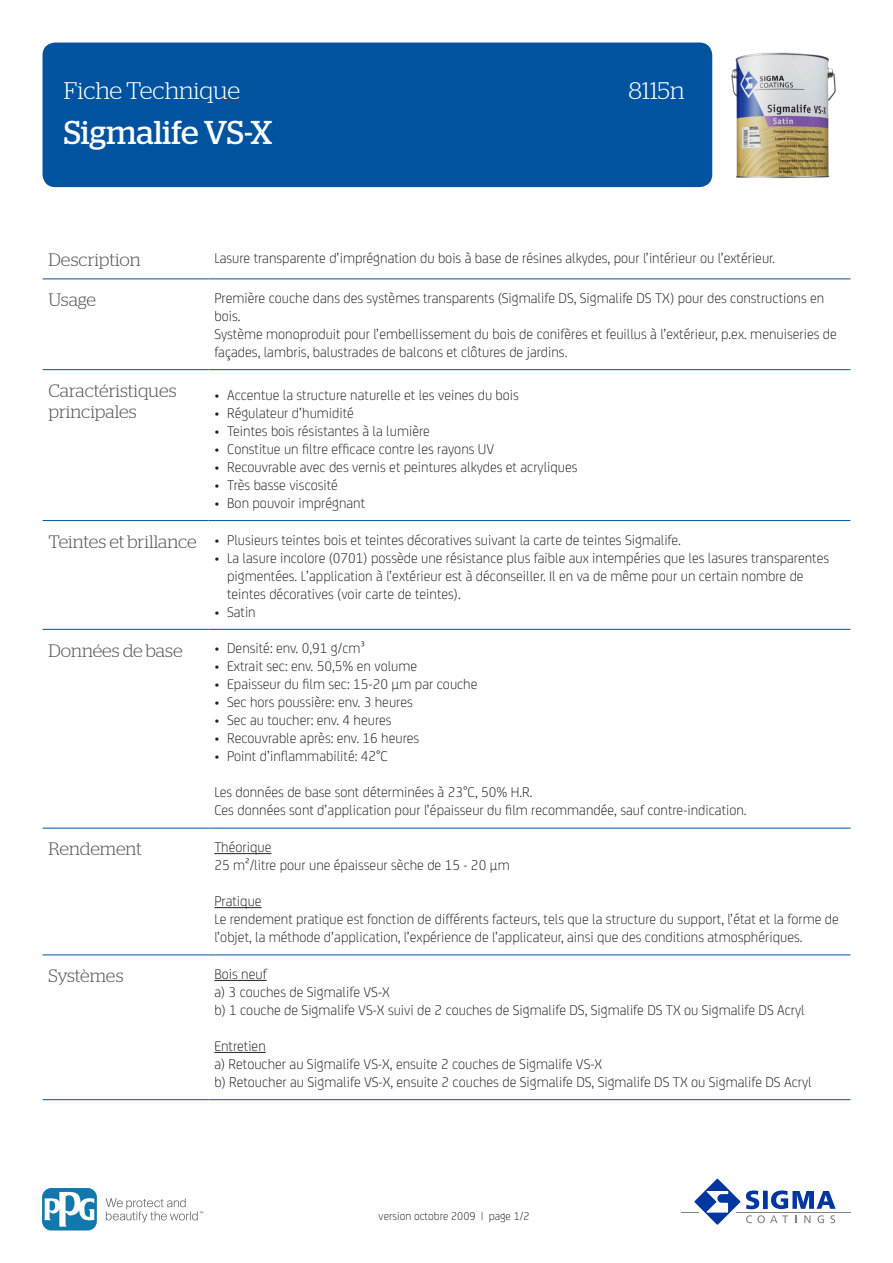
<style>
.page{position:relative;width:893px;height:1263px;background:#fff}
.page>*{position:absolute;margin:0;border:0;box-sizing:border-box;transform-origin:0 0}
.t1{font:33px "Stag";color:#fff}
.RH1{font:300 24px "Stag";color:#fff}
.KOP{font:300 18px/21.6px "Stag";color:#57585a}
.BODY{font:300 15px/18px "FS Joey";color:#231f20}
.t2{font:300 12px "FS Joey";color:#231f20}
</style>
<div class="page">
<div style="left:43px;top:43px;width:669px;height:144px;background:#0153a0;border-radius:13px"></div>
<hr style="left:681px;top:1211px;width:169px;height:1px;background:#808285">
<svg style="left:689px;top:1178px;width:147px;height:47px"></svg>
<svg style="left:106px;top:1198px;width:97px;height:24px"></svg>
<svg style="left:43px;top:1188px;width:54px;height:42px"></svg>
<svg style="left:45px;top:1191px;width:49px;height:35px"></svg>
<hr style="left:43px;top:278px;width:165px;height:1px;background:#0153a0">
<hr style="left:208px;top:278px;width:642px;height:1px;background:#0153a0">
<hr style="left:43px;top:369px;width:165px;height:1px;background:#0153a0">
<hr style="left:208px;top:369px;width:642px;height:1px;background:#0153a0">
<hr style="left:43px;top:520px;width:165px;height:1px;background:#0153a0">
<hr style="left:208px;top:520px;width:642px;height:1px;background:#0153a0">
<hr style="left:43px;top:629px;width:165px;height:1px;background:#0153a0">
<hr style="left:208px;top:629px;width:642px;height:1px;background:#0153a0">
<hr style="left:43px;top:828px;width:165px;height:1px;background:#0153a0">
<hr style="left:208px;top:828px;width:642px;height:1px;background:#0153a0">
<hr style="left:43px;top:954px;width:165px;height:1px;background:#0153a0">
<hr style="left:208px;top:954px;width:642px;height:1px;background:#0153a0">
<hr style="left:43px;top:1099px;width:165px;height:1px;background:#0153a0">
<hr style="left:208px;top:1099px;width:642px;height:1px;background:#0153a0">
<hr style="left:214px;top:853px;width:57px;height:1px;background:#231f20">
<hr style="left:214px;top:907px;width:48px;height:1px;background:#231f20">
<hr style="left:214px;top:980px;width:53px;height:1px;background:#231f20">
<hr style="left:214px;top:1052px;width:52px;height:1px;background:#231f20">
<img style="left:731px;top:52px;width:105px;height:127px">
<p class="RH1" style="left:64px;top:77px;width:178px">Fiche Technique</p>
<p class="RH1" style="left:628px;top:77px;width:58px">8115n</p>
<p class="t1" style="left:64px;top:114px;width:210px">Sigmalife VS-X</p>
<p class="KOP" style="left:49px;top:249px;width:94px">Description</p>
<p class="BODY" style="left:214px;top:248px;width:562px">Lasure transparente d’imprégnation du bois à base de résines alkydes, pour l’intérieur ou l’extérieur.</p>
<p class="KOP" style="left:49px;top:289px;width:49px">Usage</p>
<p class="BODY" style="left:214px;top:288px;width:624px">Première couche dans des systèmes transparents (Sigmalife DS, Sigmalife DS TX) pour des constructions en bois.<br>Système monoproduit pour l’embellissement du bois de conifères et feuillus à l’extérieur, p.ex. menuiseries de façades, lambris, balustrades de balcons et clôtures de jardins.</p>
<p class="KOP" style="left:49px;top:379px;width:130px">Caractéristiques principales</p>
<p class="BODY" style="left:214px;top:385px;width:306px">• Accentue la structure naturelle et les veines du bois</p>
<p class="BODY" style="left:214px;top:403px;width:141px">• Régulateur d’humidité</p>
<p class="BODY" style="left:214px;top:421px;width:217px">• Teintes bois résistantes à la lumière</p>
<p class="BODY" style="left:214px;top:439px;width:281px">• Constitue un filtre efficace contre les rayons UV</p>
<p class="BODY" style="left:214px;top:457px;width:365px">• Recouvrable avec des vernis et peintures alkydes et acryliques</p>
<p class="BODY" style="left:214px;top:475px;width:125px">• Très basse viscosité</p>
<p class="BODY" style="left:214px;top:493px;width:152px">• Bon pouvoir imprégnant</p>
<p class="KOP" style="left:49px;top:530px;width:150px">Teintes et brillance</p>
<p class="BODY" style="left:214px;top:530px;width:468px">• Plusieurs teintes bois et teintes décoratives suivant la carte de teintes Sigmalife.</p>
<p class="BODY" style="left:227px;top:548px;width:604px;text-indent:-13px">• La lasure incolore (0701) possède une résistance plus faible aux intempéries que les lasures transparentes pigmentées. L’application à l’extérieur est à déconseiller. Il en va de même pour un certain nombre de teintes décoratives (voir carte de teintes).</p>
<p class="BODY" style="left:214px;top:602px;width:43px">• Satin</p>
<p class="KOP" style="left:49px;top:639px;width:136px">Données de base</p>
<p class="BODY" style="left:214px;top:638px;width:152px">• Densité: env. 0,91 g/cm³</p>
<p class="BODY" style="left:214px;top:656px;width:204px">• Extrait sec: env. 50,5% en volume</p>
<p class="BODY" style="left:214px;top:674px;width:265px">• Epaisseur du film sec: 15-20 µm par couche</p>
<p class="BODY" style="left:214px;top:692px;width:200px">• Sec hors poussière: env. 3 heures</p>
<p class="BODY" style="left:214px;top:710px;width:179px">• Sec au toucher: env. 4 heures</p>
<p class="BODY" style="left:214px;top:728px;width:206px">• Recouvrable après: env. 16 heures</p>
<p class="BODY" style="left:214px;top:746px;width:175px">• Point d’inflammabilité: 42°C</p>
<p class="BODY" style="left:214px;top:782px;width:534px">Les données de base sont déterminées à 23°C, 50% H.R.<br>Ces données sont d’application pour l’épaisseur du film recommandée, sauf contre-indication.</p>
<p class="KOP" style="left:49px;top:838px;width:95px">Rendement</p>
<p class="BODY" style="left:214px;top:837px;width:297px">Théorique<br>25 m²/litre pour une épaisseur sèche de 15 - 20 µm</p>
<p class="BODY" style="left:214px;top:891px;width:626px">Pratique<br>Le rendement pratique est fonction de différents facteurs, tels que la structure du support, l’état et la forme de l’objet, la méthode d’application, l’expérience de l’applicateur, ainsi que des conditions atmosphériques.</p>
<p class="KOP" style="left:49px;top:965px;width:76px">Systèmes</p>
<p class="BODY" style="left:214px;top:964px;width:592px">Bois neuf<br>a) 3 couches de Sigmalife VS-X<br>b) 1 couche de Sigmalife VS-X suivi de 2 couches de Sigmalife DS, Sigmalife DS TX ou Sigmalife DS Acryl</p>
<p class="BODY" style="left:214px;top:1036px;width:599px">Entretien<br>a) Retoucher au Sigmalife VS-X, ensuite 2 couches de Sigmalife VS-X<br>b) Retoucher au Sigmalife VS-X, ensuite 2 couches de Sigmalife DS, Sigmalife DS TX ou Sigmalife DS Acryl</p>
<p class="t2" style="left:379px;top:1208px;width:153px">version octobre 2009 | page 1/2</p>
</div>
